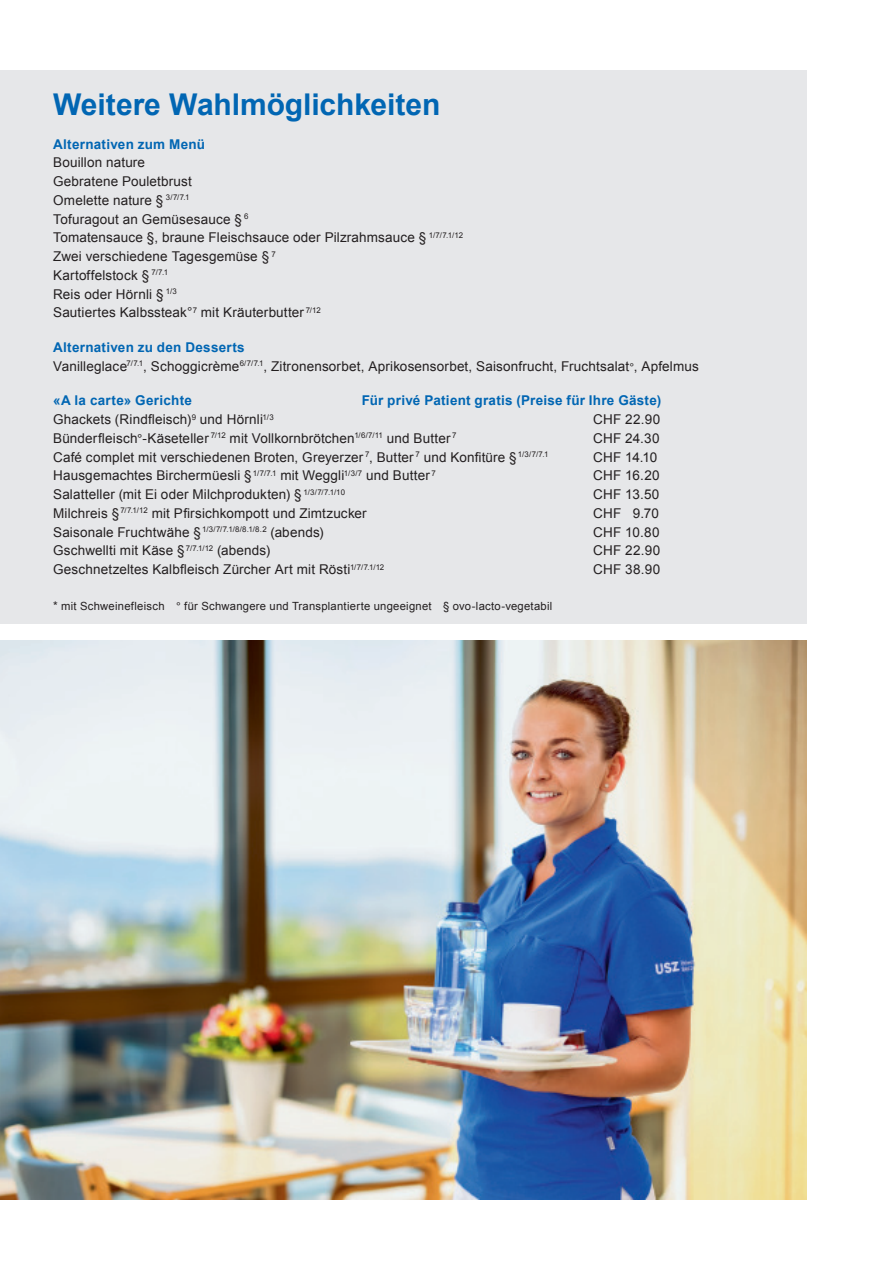
<style>
.page{position:relative;width:893px;height:1263px;background:#fff}
.page>*{position:absolute;margin:0;border:0;box-sizing:border-box;transform-origin:0 0}
.A4_Kapiteltitel_Bold_20_22_Blau{font:700 30px "Arial";letter-spacing:-.005em;color:#0166b3}
.A4_Fliesstext_9_12_5_Schwarz{font:13.5px "Arial";letter-spacing:.01em;color:#231f20}
.A4_Fliesstext_9_12_5_Schwarz-2{font:700 13.5px "Arial";letter-spacing:.02em;color:#0166b3}
.A4_Untertitel_Bold_9_12_5_Blau{font:700 13.5px "Arial";letter-spacing:.02em;color:#0166b3}
.A4_Untertitel_Bold_9_12_5_Blau-2{font:13.5px "Arial";letter-spacing:.01em;color:#231f20}
.A4_Bildlegende_Medium_7_5_10_Schwarz{font:11.25px "Arial";letter-spacing:.025em;color:#231f20}
.s1{font-size:12px}
</style>
<div class="page">
<div style="left:0;top:70px;width:806px;height:554px;background:#e6e7e9"></div>
<img style="left:0;top:641px;width:806px;height:558px">
<p class="A4_Kapiteltitel_Bold_20_22_Blau" style="left:53px;top:85px;width:389px">Weitere Wahlmöglichkeiten</p>
<p class="A4_Untertitel_Bold_9_12_5_Blau" style="left:53px;top:135px;width:154px">Alternativen zum Menü</p>
<p class="A4_Untertitel_Bold_9_12_5_Blau-2" style="left:53px;top:154px;width:93px">Bouillon nature</p>
<p class="A4_Untertitel_Bold_9_12_5_Blau-2" style="left:53px;top:173px;width:140px">Gebratene Pouletbrust</p>
<p class="A4_Fliesstext_9_12_5_Schwarz" style="left:53px;top:191px;width:138px">Omelette nature § <sup>3/7/7.1</sup></p>
<p class="A4_Fliesstext_9_12_5_Schwarz" style="left:53px;top:210px;width:197px">Tofuragout an Gemüsesauce § <sup>6</sup></p>
<p class="A4_Fliesstext_9_12_5_Schwarz" style="left:53px;top:229px;width:411px">Tomatensauce §, braune Fleischsauce oder Pilzrahmsauce § <sup>1/7/7.1/12</sup></p>
<p class="A4_Fliesstext_9_12_5_Schwarz" style="left:53px;top:248px;width:224px">Zwei verschiedene Tagesgemüse § <sup>7</sup></p>
<p class="A4_Fliesstext_9_12_5_Schwarz" style="left:53px;top:266px;width:117px">Kartoffelstock § <sup>7/7.1</sup></p>
<p class="A4_Fliesstext_9_12_5_Schwarz" style="left:53px;top:285px;width:125px">Reis oder Hörnli § <sup>1/3</sup></p>
<p class="A4_Fliesstext_9_12_5_Schwarz" style="left:53px;top:304px;width:269px">Sautiertes Kalbssteak°<sup>7</sup> mit Kräuterbutter <sup>7/12</sup></p>
<p class="A4_Untertitel_Bold_9_12_5_Blau" style="left:53px;top:338px;width:193px">Alternativen zu den Desserts</p>
<p class="A4_Fliesstext_9_12_5_Schwarz" style="left:53px;top:357px;width:647px">Vanilleglace<sup>7/7.1</sup>, Schoggicrème<sup>6/7/7.1</sup>, Zitronensorbet, Aprikosensorbet, Saisonfrucht, Fruchtsalat<sub>°</sub>, Apfelmus</p>
<p class="A4_Fliesstext_9_12_5_Schwarz-2" style="left:53px;top:392px;width:140px">«A la carte» Gerichte</p>
<p class="A4_Fliesstext_9_12_5_Schwarz-2" style="left:362px;top:392px;width:301px">Für privé Patient gratis (Preise für Ihre Gäste)</p>
<p class="A4_Fliesstext_9_12_5_Schwarz" style="left:53px;top:410px;width:222px">Ghackets (Rindfleisch)<sup>9</sup> und Hörnli<sup>1/3</sup></p>
<p class="A4_Fliesstext_9_12_5_Schwarz" style="left:593px;top:410px;width:69px">CHF 22.90</p>
<p class="A4_Fliesstext_9_12_5_Schwarz" style="left:53px;top:429px;width:405px">Bünderfleisch°-Käseteller <sup>7/12</sup> mit Vollkornbrötchen<sup>1/6/7/11</sup> und Butter <sup>7</sup></p>
<p class="A4_Fliesstext_9_12_5_Schwarz" style="left:593px;top:429px;width:68px">CHF 24.30</p>
<p class="A4_Fliesstext_9_12_5_Schwarz" style="left:53px;top:448px;width:497px">Café complet mit verschiedenen Broten, Greyerzer <sup>7</sup>, Butter <sup>7</sup> und Konfitüre §<sup>1/3/7/7.1</sup></p>
<p class="A4_Fliesstext_9_12_5_Schwarz" style="left:593px;top:448px;width:66px">CHF 14.10</p>
<p class="A4_Fliesstext_9_12_5_Schwarz" style="left:53px;top:467px;width:384px">Hausgemachtes Birchermüesli §<sup>1/7/7.1</sup> mit Weggli<sup>1/3/7</sup> und Butter <sup>7</sup></p>
<p class="A4_Fliesstext_9_12_5_Schwarz" style="left:593px;top:467px;width:68px">CHF 16.20</p>
<p class="A4_Fliesstext_9_12_5_Schwarz" style="left:53px;top:485px;width:293px">Salatteller (mit Ei oder Milchprodukten) § <sup>1/3/7/7.1/10</sup></p>
<p class="A4_Fliesstext_9_12_5_Schwarz" style="left:593px;top:485px;width:68px">CHF 13.50</p>
<p class="A4_Fliesstext_9_12_5_Schwarz" style="left:53px;top:504px;width:315px">Milchreis §<sup>7/7.1/12</sup> mit Pfirsichkompott und Zimtzucker</p>
<p class="A4_Fliesstext_9_12_5_Schwarz" style="left:593px;top:504px;width:67px">CHF 9.70</p>
<p class="A4_Fliesstext_9_12_5_Schwarz" style="left:53px;top:523px;width:272px">Saisonale Fruchtwähe §<sup>1/3/7/7.1/8/8.1/8.2</sup> (abends)</p>
<p class="A4_Fliesstext_9_12_5_Schwarz" style="left:593px;top:523px;width:68px">CHF 10.80</p>
<p class="A4_Fliesstext_9_12_5_Schwarz" style="left:53px;top:542px;width:219px">Gschwellti mit Käse §<sup>7/7.1/12</sup> (abends)</p>
<p class="A4_Fliesstext_9_12_5_Schwarz" style="left:593px;top:542px;width:69px">CHF 22.90</p>
<p class="A4_Fliesstext_9_12_5_Schwarz" style="left:53px;top:560px;width:333px">Geschnetzeltes Kalbfleisch Zürcher Art mit Rösti<sup>1/7/7.1/12</sup></p>
<p class="A4_Fliesstext_9_12_5_Schwarz" style="left:593px;top:560px;width:69px">CHF 38.90</p>
<p class="A4_Bildlegende_Medium_7_5_10_Schwarz" style="left:53px;top:598px;width:501px"><span class="s1">*</span> mit Schweinefleisch <span class="s1">°</span> für Schwangere und Transplantierte ungeeignet § ovo-lacto-vegetabil</p>
</div>
